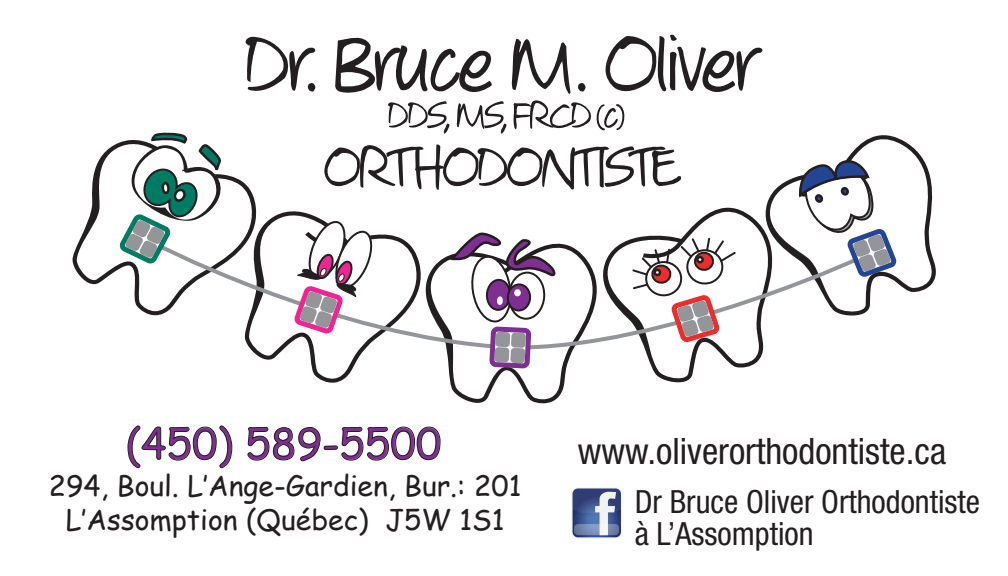
<style>
.page{position:relative;width:1008px;height:576px;background:#fff}
.page>*{position:absolute;margin:0;border:0;box-sizing:border-box;transform-origin:0 0}
.t1{font:42px "Comic Sans MS";color:#7f2e92}
.t2{font:condensed 36.4px "Helvetica Neue";color:#231f20}
.t3{font:condensed 32px/32px "Helvetica Neue";color:#231f20}
.t4{font:28.4px/34px "Comic Sans MS";color:#231f20;text-align:center}
</style>
<div class="page">
<svg style="left:245px;top:37px;width:71px;height:55px"></svg>
<svg style="left:324px;top:144px;width:357px;height:46px"></svg>
<svg style="left:335px;top:34px;width:428px;height:100px"></svg>
<svg style="left:72px;top:144px;width:183px;height:166px"></svg>
<svg style="left:614px;top:207px;width:149px;height:176px"></svg>
<svg style="left:759px;top:135px;width:177px;height:157px"></svg>
<svg style="left:447px;top:243px;width:128px;height:161px"></svg>
<svg style="left:244px;top:200px;width:144px;height:183px"></svg>
<svg style="left:141px;top:235px;width:308px;height:117px"></svg>
<svg style="left:559px;top:249px;width:317px;height:102px"></svg>
<svg style="left:116px;top:132px;width:106px;height:133px"></svg>
<svg style="left:291px;top:217px;width:82px;height:117px"></svg>
<svg style="left:449px;top:232px;width:110px;height:137px"></svg>
<div style="left:495px;top:332px;width:15px;height:15px;background:#939598;border-radius:4px"></div>
<div style="left:494px;top:347px;width:15px;height:16px;background:#939598;border-radius:4px"></div>
<div style="left:511px;top:332px;width:15px;height:16px;background:#939598;border-radius:4px"></div>
<div style="left:510px;top:348px;width:15px;height:15px;background:#939598;border-radius:4px"></div>
<svg style="left:631px;top:236px;width:106px;height:110px"></svg>
<svg style="left:798px;top:156px;width:102px;height:125px"></svg>
<svg style="left:127px;top:425px;width:106px;height:44px"></svg>
<svg style="left:247px;top:426px;width:194px;height:36px"></svg>
<svg style="left:571px;top:487px;width:51px;height:52px"></svg>
<svg style="left:573px;top:489px;width:48px;height:48px"></svg>
<svg style="left:574px;top:524px;width:45px;height:11px"></svg>
<h1 class="t1" style="left:126px;top:413px;width:317px">(450) 589-5500</h1>
<p class="t4" style="left:49px;top:468px;width:474px">294, Boul. L‛Ange-Gardien, Bur.: 201<br>L‛Assomption (Québec) J5W 1S1</p>
<p class="t2" style="left:578px;top:430px;width:370px">www.oliverorthodontiste.ca</p>
<p class="t3" style="left:635px;top:486px;width:347px">Dr Bruce Oliver Orthodontiste à L’Assomption</p>
</div>
